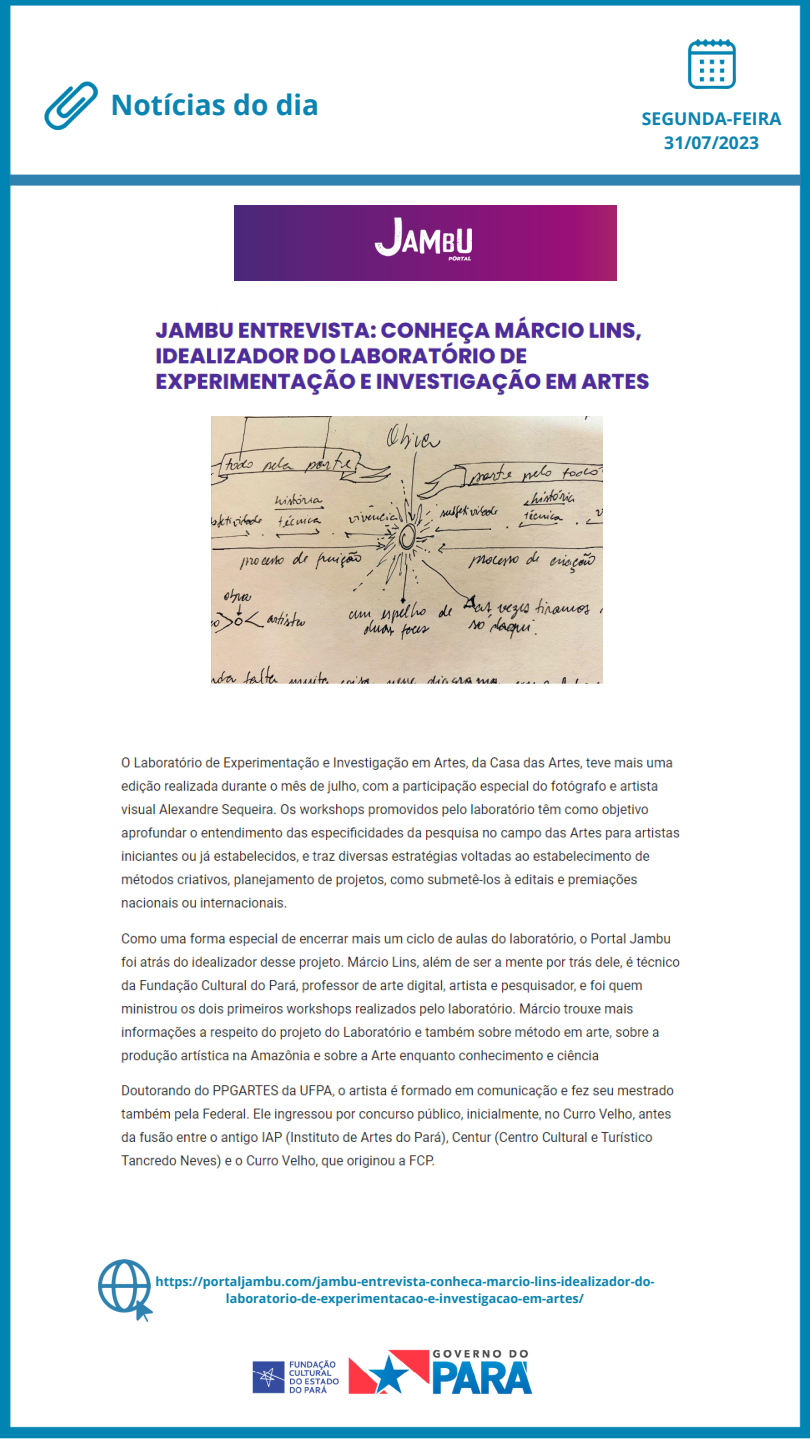
<style>
.page{position:relative;width:810px;height:1440px;background:#fff}
.page>*{position:absolute;margin:0;border:0;box-sizing:border-box;transform-origin:0 0}
.t1{font:700 28.2px "Open Sans";color:#0b84b2}
.t2{font:700 17.6px "Open Sans";color:#0b84b2}
.t3{font:700 12.6px/17.4px "Open Sans";color:#0b84b2;text-align:center}
</style>
<div class="page">
<img style="left:0;top:0;width:810px;height:1439px">
<img style="left:234px;top:1329px;width:303px;height:87px">
<img style="left:99px;top:1260px;width:54px;height:61px">
<img style="left:44px;top:81px;width:53px;height:49px">
<img style="left:688px;top:39px;width:47px;height:50px">
<img style="left:234px;top:205px;width:383px;height:76px">
<img style="left:208px;top:416px;width:394px;height:268px">
<img style="left:143px;top:307px;width:523px;height:101px">
<img style="left:104px;top:736px;width:602px;height:442px">
<p class="t1" style="left:111px;top:85px;width:210px">Notícias do dia</p>
<p class="t2" style="left:642px;top:106px;width:141px">SEGUNDA-FEIRA</p>
<p class="t2" style="left:664px;top:130px;width:96px">31/07/2023</p>
<p class="t3" style="left:155px;top:1272px;width:501px">https://portaljambu.com/jambu-entrevista-conheca-marcio-lins-idealizador-do&shy;laboratorio-de-experimentacao-e-investigacao-em-artes/</p>
</div>
